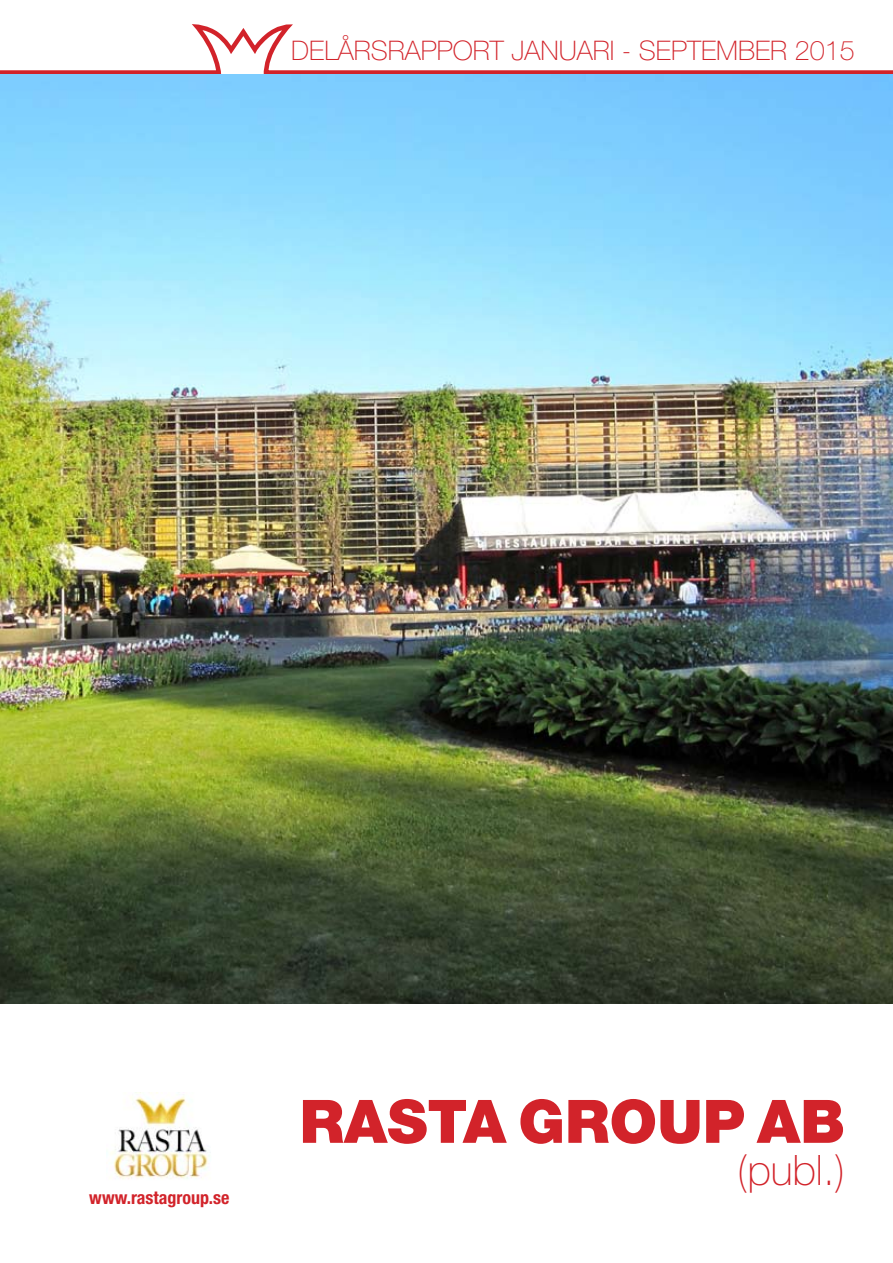
<style>
.page{position:relative;width:893px;height:1263px;background:#fff}
.page>*{position:absolute;margin:0;border:0;box-sizing:border-box;transform-origin:0 0}
.t1{font:900 60px "Helvetica Neue LT Std";color:#d2232a}
.t2{font:100 42px "Helvetica Neue LT Std";color:#d2232a}
.t3{font:100 27px "Helvetica Neue LT Std";color:#d2232a}
.t4{font:700 condensed 18px "Helvetica Neue LT Std";color:#d2232a}
</style>
<div class="page">
<svg style="left:0;top:24px;width:893px;height:51px"></svg>
<img style="left:111px;top:1093px;width:97px;height:86px">
<img style="left:0;top:75px;width:893px;height:928px">
<p class="t3" style="left:291px;top:35px;width:565px">DELÅRSRAPPORT JANUARI - SEPTEMBER 2015</p>
<p class="t4" style="left:89px;top:1186px;width:142px">www.rastagroup.se</p>
<h1 class="t1" style="left:300px;top:1086px;width:547px">RASTA GROUP AB</h1>
<h2 class="t2" style="left:737px;top:1146px;width:109px">(publ.)</h2>
</div>
